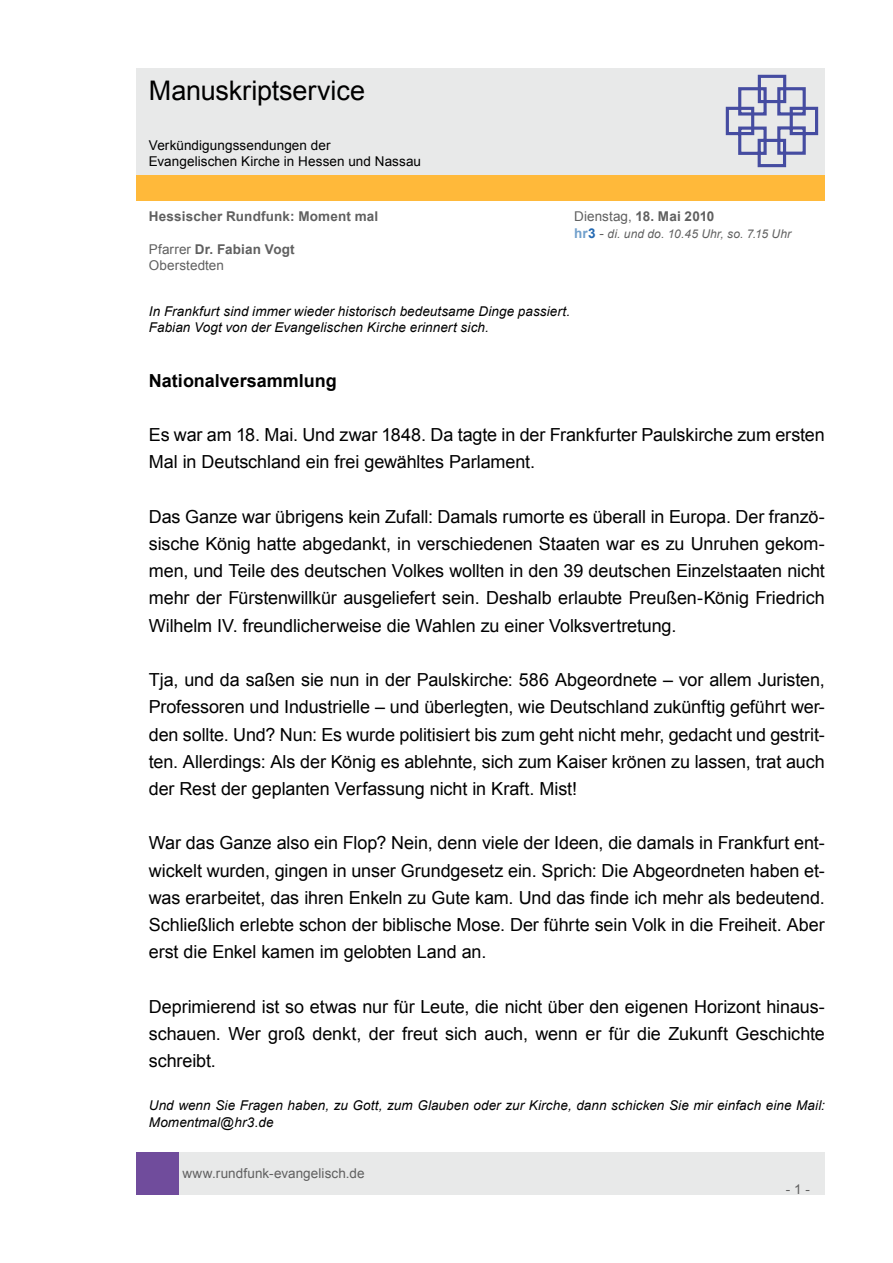
<style>
.page{position:relative;width:893px;height:1263px;background:#fff}
.page>*{position:absolute;margin:0;border:0;box-sizing:border-box;transform-origin:0 0}
.t1{font:27px "Arial";letter-spacing:-.005em;color:#000}
.t2{font:18px/27.2px "Arial";letter-spacing:-.005em;color:#000;text-align:justify}
.t3{font:700 18px "Arial";color:#000}
.t4{font:italic 13.5px/16.2px "Arial";letter-spacing:.005em;color:#000}
.t5{font:13.5px/16.2px "Arial";letter-spacing:.005em;color:#606060}
.t6{font:13.5px/16.2px "Arial";letter-spacing:.005em;color:#000}
.t7{font:700 13.5px "Arial";letter-spacing:.015em;color:#606060}
.t8{font:italic 12px "Arial";letter-spacing:.01em;color:#606060}
.s1{font-weight:400}
.s2{font-weight:700;font-style:normal;font-size:13.5px;color:#71a0cc}
.s3{font-weight:700;font-style:normal;font-size:13.5px;color:#2369b2}
.s4{font-style:normal;font-size:13.5px}
.s5{font-weight:700}
</style>
<div class="page">
<div style="left:179px;top:1152px;width:646px;height:43px;background:#e8e9e9"></div>
<div style="left:136px;top:1152px;width:43px;height:43px;background:#704c9c"></div>
<div style="left:136px;top:175px;width:689px;height:26px;background:#ffb93a"></div>
<div style="left:136px;top:68px;width:689px;height:106px;background:#e8e9e9"></div>
<svg style="left:725px;top:74px;width:94px;height:94px"></svg>
<h1 class="t1" style="left:149px;top:73px;width:218px">Manuskriptservice</h1>
<p class="t6" style="left:149px;top:137px;width:274px">Verkündigungssendungen der<br>Evangelischen Kirche in Hessen und Nassau</p>
<p class="t7" style="left:149px;top:208px;width:231px">Hessischer Rundfunk: Moment mal</p>
<p class="t7" style="left:574px;top:208px;width:142px"><span class="s1">Dienstag,</span> 18. Mai 2010</p>
<p class="t8" style="left:574px;top:226px;width:219px"><span class="s2">hr</span><span class="s3">3</span> <span class="s4">-</span> di. und do. 10.45 Uhr, so. 7.15 Uhr</p>
<p class="t5" style="left:149px;top:241px;width:147px">Pfarrer <span class="s5">Dr. Fabian Vogt<br></span>Oberstedten</p>
<p class="t4" style="left:149px;top:303px;width:423px">In Frankfurt sind immer wieder historisch bedeutsame Dinge passiert.<br>Fabian Vogt von der Evangelischen Kirche erinnert sich.</p>
<p class="t3" style="left:149px;top:368px;width:189px">Nationalversammlung</p>
<p class="t2" style="left:149px;top:421px;width:677px">Es war am 18. Mai. Und zwar 1848. Da tagte in der Frankfurter Paulskirche zum ersten<br>Mal in Deutschland ein frei gewähltes Parlament.</p>
<p class="t2" style="left:149px;top:503px;width:678px">Das Ganze war übrigens kein Zufall: Damals rumorte es überall in Europa. Der franzö&shy;sische König hatte abgedankt, in verschiedenen Staaten war es zu Unruhen gekom&shy;men, und Teile des deutschen Volkes wollten in den 39 deutschen Einzelstaaten nicht mehr der Fürstenwillkür ausgeliefert sein. Deshalb erlaubte Preußen-König Friedrich Wilhelm IV. freundlicherweise die Wahlen zu einer Volksvertretung.</p>
<p class="t2" style="left:149px;top:666px;width:678px">Tja, und da saßen sie nun in der Paulskirche: 586 Abgeordnete – vor allem Juristen, Professoren und Industrielle – und überlegten, wie Deutschland zukünftig geführt wer&shy;den sollte. Und? Nun: Es wurde politisiert bis zum geht nicht mehr, gedacht und gestrit&shy;ten. Allerdings: Als der König es ablehnte, sich zum Kaiser krönen zu lassen, trat auch der Rest der geplanten Verfassung nicht in Kraft. Mist!</p>
<p class="t2" style="left:149px;top:830px;width:678px">War das Ganze also ein Flop? Nein, denn viele der Ideen, die damals in Frankfurt ent&shy;wickelt wurden, gingen in unser Grundgesetz ein. Sprich: Die Abgeordneten haben et&shy;was erarbeitet, das ihren Enkeln zu Gute kam. Und das finde ich mehr als bedeutend.<br>Schließlich erlebte schon der biblische Mose. Der führte sein Volk in die Freiheit. Aber erst die Enkel kamen im gelobten Land an.</p>
<p class="t2" style="left:149px;top:993px;width:678px">Deprimierend ist so etwas nur für Leute, die nicht über den eigenen Horizont hinaus&shy;schauen. Wer groß denkt, der freut sich auch, wenn er für die Zukunft Geschichte schreibt.</p>
<p class="t4" style="left:149px;top:1098px;width:677px">Und wenn Sie Fragen haben, zu Gott, zum Glauben oder zur Kirche, dann schicken Sie mir einfach eine Mail:<br>Momentmal@hr3.de</p>
<p class="t5" style="left:182px;top:1165px;width:184px">www.rundfunk-evangelisch.de</p>
<p class="t5" style="left:786px;top:1181px;width:26px">- 1 -</p>
</div>
